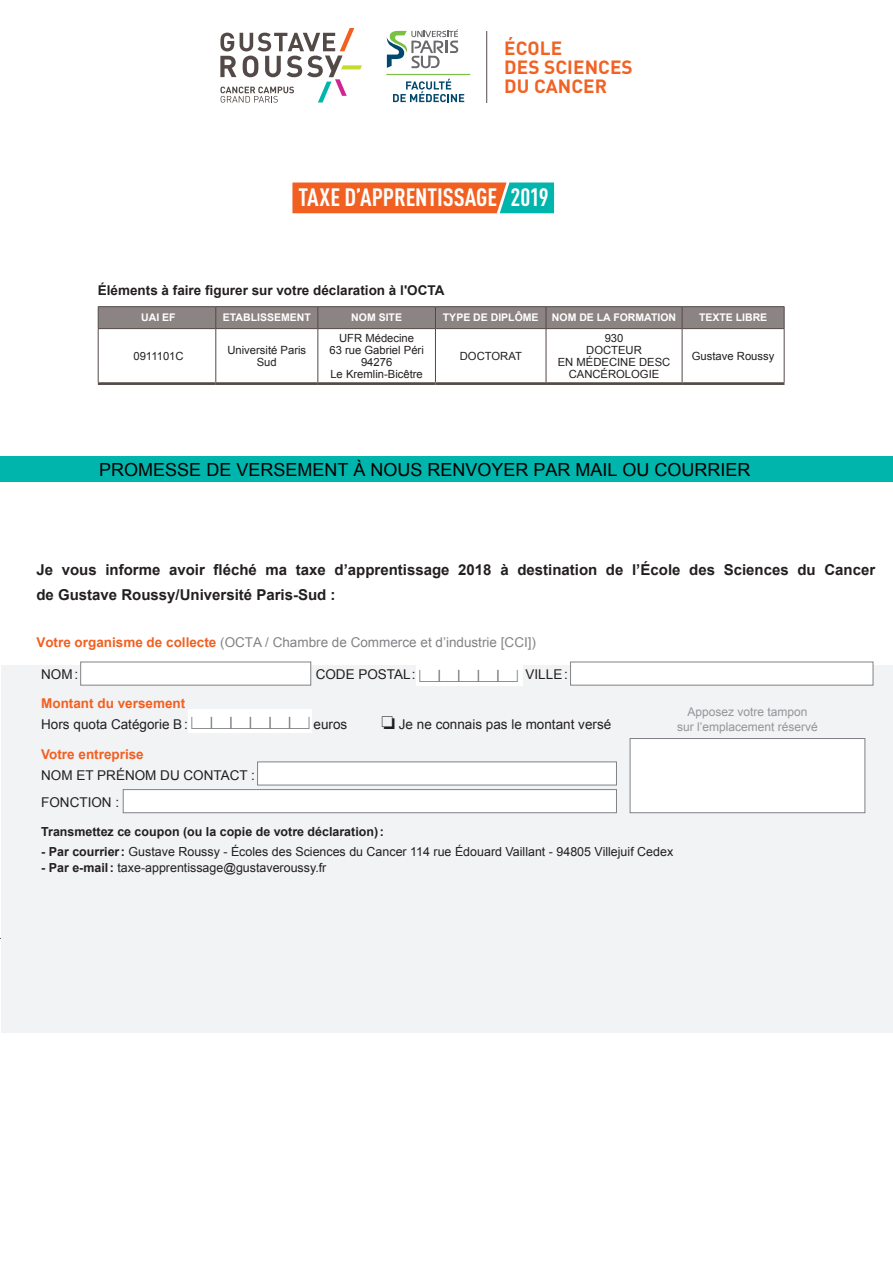
<style>
.page{position:relative;width:893px;height:1263px;background:#fff}
.page>*{position:absolute;margin:0;border:0;box-sizing:border-box;transform-origin:0 0}
.t1{font:700 24.75px "DIN Cond";letter-spacing:-.005em;color:#fff}
.t2{font:700 18.9px/18.9px "DIN Pro";letter-spacing:.005em;color:#f16224}
.t3{font:18px "Arial";color:#000}
.t4{font:700 15px/24.6px "Arial";color:#231f20}
.t5{font:13.5px "Arial";color:#231f20}
.t6{font:13.5px "Arial";color:#808285}
.t7{font:700 13.5px "Arial";color:#231f20}
.t8{font:700 13.5px "Arial";color:#f26021}
.t9{font:12.45px "Arial";color:#231f20}
.t10{font:700 12.45px "Arial";color:#231f20}
.t11{font:12px/14.4px "Arial";color:#939598;text-align:center}
.t12{font:11.25px/12px "Arial";color:#231f20;text-align:center}
.t13{font:700 10.5px "Arial";color:#fff}
.s1{font-weight:700;color:#f26021}
.s2{font-family:"Peignes Tao Fonte";font-size:18px;color:#808285}
.s3{font-weight:700}
</style>
<div class="page">
<hr style="left:98px;top:329px;width:1px;height:53px;background:#534a47">
<hr style="left:215px;top:329px;width:1px;height:53px;background:#534a47">
<hr style="left:317px;top:329px;width:1px;height:53px;background:#534a47">
<hr style="left:435px;top:329px;width:1px;height:53px;background:#534a47">
<hr style="left:546px;top:329px;width:1px;height:53px;background:#534a47">
<hr style="left:682px;top:329px;width:1px;height:53px;background:#534a47">
<hr style="left:784px;top:329px;width:1px;height:53px;background:#534a47">
<hr style="left:98px;top:382px;width:118px;height:3px;background:#534a47">
<hr style="left:216px;top:382px;width:102px;height:3px;background:#534a47">
<hr style="left:318px;top:382px;width:117px;height:3px;background:#534a47">
<hr style="left:435px;top:382px;width:111px;height:3px;background:#534a47">
<hr style="left:546px;top:382px;width:136px;height:3px;background:#534a47">
<hr style="left:682px;top:382px;width:102px;height:3px;background:#534a47">
<hr style="left:98px;top:306px;width:118px;height:1px;background:#534a47">
<hr style="left:216px;top:306px;width:102px;height:1px;background:#534a47">
<hr style="left:318px;top:306px;width:117px;height:1px;background:#534a47">
<hr style="left:435px;top:306px;width:111px;height:1px;background:#534a47">
<hr style="left:546px;top:306px;width:136px;height:1px;background:#534a47">
<hr style="left:682px;top:306px;width:102px;height:1px;background:#534a47">
<div style="left:98px;top:307px;width:687px;height:22px;background:#8c8482"></div>
<hr style="left:98px;top:328px;width:118px;height:1px;background:#534a47">
<hr style="left:216px;top:328px;width:102px;height:1px;background:#534a47">
<hr style="left:318px;top:328px;width:117px;height:1px;background:#534a47">
<hr style="left:435px;top:328px;width:111px;height:1px;background:#534a47">
<hr style="left:546px;top:328px;width:136px;height:1px;background:#534a47">
<hr style="left:682px;top:328px;width:102px;height:1px;background:#534a47">
<svg style="left:220px;top:29px;width:142px;height:74px"></svg>
<hr style="left:486px;top:31px;width:1px;height:72px;background:#534a47">
<svg style="left:387px;top:29px;width:71px;height:39px"></svg>
<svg style="left:393px;top:79px;width:71px;height:23px"></svg>
<hr style="left:386px;top:74px;width:84px;height:1px;background:#79c142">
<svg style="left:292px;top:182px;width:262px;height:31px;background:#c57441"></svg>
<div style="left:1px;top:666px;width:892px;height:367px;background:#f2f3f4"></div>
<div style="left:0;top:456px;width:893px;height:26px;background:#00b5ac"></div>
<div style="left:630px;top:738px;width:235px;height:75px;background:#fff;border:1px solid #808285"></div>
<div style="left:80px;top:662px;width:231px;height:23px;background:#fff"></div>
<div style="left:189px;top:710px;width:123px;height:23px;background:#fff"></div>
<div style="left:257px;top:761px;width:360px;height:24px;background:#fff;border:1px solid #808285"></div>
<div style="left:123px;top:789px;width:494px;height:24px;background:#fff;border:1px solid #808285"></div>
<div style="left:570px;top:662px;width:303px;height:23px;background:#fff"></div>
<div style="left:417px;top:662px;width:106px;height:23px;background:#fff"></div>
<p class="t2" style="left:504px;top:38px;width:130px">ÉCOLE<br>DES SCIENCES<br>DU CANCER</p>
<p class="t1" style="left:298px;top:182px;width:252px">TAXE D’APPRENTISSAGE 2019</p>
<p class="t7" style="left:98px;top:281px;width:348px">Éléments à faire figurer sur votre déclaration à l'OCTA</p>
<p class="t13" style="left:141px;top:311px;width:36px">UAI EF</p>
<p class="t13" style="left:223px;top:311px;width:89px">ETABLISSEMENT</p>
<p class="t13" style="left:351px;top:311px;width:52px">NOM SITE</p>
<p class="t13" style="left:443px;top:311px;width:97px">TYPE DE DIPLÔME</p>
<p class="t13" style="left:552px;top:311px;width:126px">NOM DE LA FORMATION</p>
<p class="t13" style="left:699px;top:311px;width:70px">TEXTE LIBRE</p>
<p class="t12" style="left:133px;top:350px;width:52px">0911101C</p>
<p class="t12" style="left:227px;top:344px;width:80px">Université Paris<br>Sud</p>
<p class="t12" style="left:329px;top:332px;width:96px">UFR Médecine<br>63 rue Gabriel Péri</p>
<p class="t12" style="left:330px;top:356px;width:94px">94276<br>Le Kremlin-Bicêtre</p>
<p class="t12" style="left:558px;top:332px;width:114px">930<br>DOCTEUR<br>EN MÉDECINE DESC<br>CANCÉROLOGIE</p>
<p class="t12" style="left:460px;top:350px;width:64px">DOCTORAT</p>
<p class="t12" style="left:692px;top:350px;width:84px">Gustave Roussy</p>
<h3 class="t3" style="left:99px;top:458px;width:653px">PROMESSE DE VERSEMENT À NOUS RENVOYER PAR MAIL OU COURRIER</h3>
<p class="t4" style="left:36px;top:558px;width:840px">Je vous informe avoir fléché ma taxe d’apprentissage 2018 à destination de l’École des Sciences du Cancer de Gustave Roussy/Université Paris-Sud :</p>
<p class="t6" style="left:36px;top:633px;width:501px"><span class="s1">Votre organisme de collecte</span> (OCTA / Chambre de Commerce et d’industrie [CCI])</p>
<p class="t5" style="left:41px;top:665px;width:38px">NOM:</p>
<p class="t5" style="left:316px;top:665px;width:254px">CODE POSTAL: <span class="s2">hhhhh</span> VILLE:</p>
<p class="t8" style="left:41px;top:695px;width:146px">Montant du versement</p>
<p class="t5" style="left:41px;top:716px;width:307px">Hors quota Catégorie B: <span class="s2">hhhhhh</span> euros</p>
<p class="t5" style="left:381px;top:716px;width:231px">❏ Je ne connais pas le montant versé</p>
<p class="t8" style="left:41px;top:745px;width:104px">Votre entreprise</p>
<p class="t5" style="left:41px;top:766px;width:215px">NOM ET PRÉNOM DU CONTACT :</p>
<p class="t5" style="left:41px;top:793px;width:80px">FONCTION :</p>
<p class="t10" style="left:41px;top:824px;width:344px">Transmettez ce coupon (ou la copie de votre déclaration):</p>
<p class="t9" style="left:41px;top:843px;width:633px"><span class="s3">- Par courrier:</span> Gustave Roussy - Écoles des Sciences du Cancer 114 rue Édouard Vaillant - 94805 Villejuif Cedex</p>
<p class="t9" style="left:41px;top:859px;width:287px"><span class="s3">- Par e-mail:</span> taxe-apprentissage@gustaveroussy.fr</p>
<p class="t11" style="left:677px;top:705px;width:142px">Apposez votre tampon<br>sur l’emplacement réservé</p>
</div>
